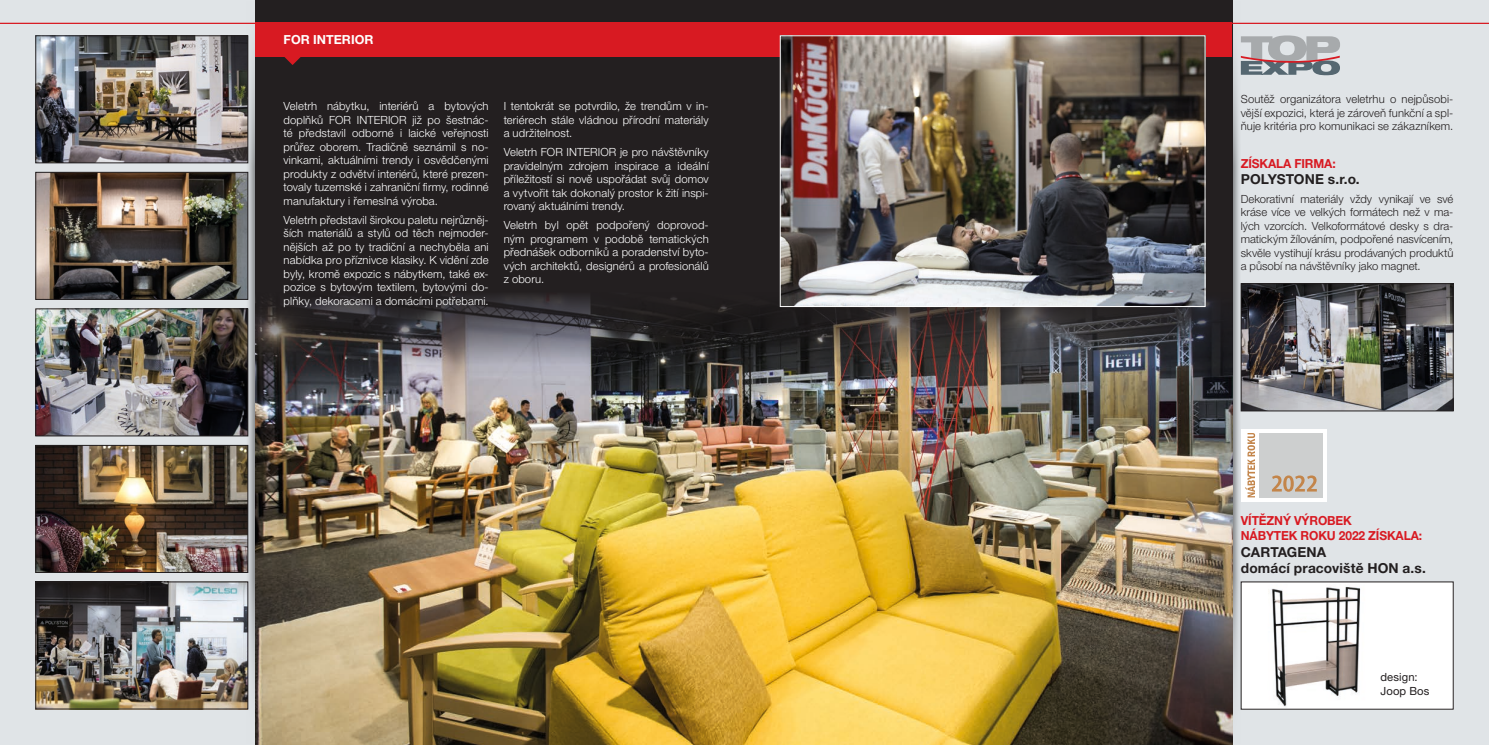
<style>
.page{position:relative;width:1489px;height:745px;background:#fff}
.page>*{position:absolute;margin:0;border:0;box-sizing:border-box;transform-origin:0 0}
.t1{font:700 13.75px/16.5px "Helvetica Neue LT Pro";letter-spacing:.005em;color:#231f20}
.t2{font:700 12.5px/15px "Helvetica Neue LT Pro";letter-spacing:-.01em;color:#d81a22;scale:.96 1}
.t3{font:700 12.5px "Helvetica Neue LT Pro";color:#fff}
.t4{font:300 11.25px/13.5px "Helvetica Neue LT Pro";letter-spacing:.01em;color:#fff;text-align:justify}
.t5{font:300 11.25px/13.5px "Helvetica Neue LT Pro";letter-spacing:.005em;color:#231f20;text-align:justify}
.t6{font:11.25px/13.5px "Helvetica Neue LT Pro";letter-spacing:.01em;color:#231f20}
</style>
<div class="page">
<div style="left:233px;top:0;width:24px;height:744px;background:#020203;opacity:.45"></div>
<div style="left:1230px;top:0;width:24px;height:744px;background:#020203;opacity:.45"></div>
<div style="left:1245px;top:0;width:243px;height:744px;background:#e0e4e7"></div>
<div style="left:0;top:0;width:239px;height:744px;background:#e0e4e7"></div>
<img style="left:255px;top:372px;width:977px;height:372px">
<svg style="left:255px;top:0;width:977px;height:372px;background:#2d292a"></svg>
<div style="left:255px;top:23px;width:490px;height:34px;background:#d81a22"></div>
<div style="left:744px;top:23px;width:488px;height:34px;background:#d81a22"></div>
<hr style="left:0;top:23px;width:745px;height:1px;background:#d81a22">
<hr style="left:744px;top:23px;width:744px;height:1px;background:#d81a22">
<svg style="left:283px;top:57px;width:18px;height:8px"></svg>
<img style="left:37px;top:447px;width:209px;height:123px">
<div style="left:35px;top:445px;width:213px;height:127px;border:1px solid #231f20"></div>
<img style="left:37px;top:583px;width:209px;height:123px">
<div style="left:35px;top:581px;width:213px;height:127px;border:1px solid #231f20"></div>
<img style="left:37px;top:174px;width:209px;height:123px">
<div style="left:35px;top:172px;width:213px;height:127px;border:1px solid #231f20"></div>
<img style="left:37px;top:310px;width:209px;height:124px">
<div style="left:35px;top:308px;width:213px;height:128px;border:1px solid #231f20"></div>
<img style="left:37px;top:37px;width:209px;height:124px">
<div style="left:35px;top:35px;width:213px;height:128px;border:1px solid #231f20"></div>
<img style="left:1242px;top:285px;width:209px;height:124px">
<div style="left:1240px;top:283px;width:213px;height:128px;border:1px solid #231f20"></div>
<div style="left:1240px;top:581px;width:212px;height:127px;background:#fff"></div>
<img style="left:1268px;top:586px;width:93px;height:121px">
<img style="left:782px;top:37px;width:421px;height:267px">
<div style="left:780px;top:35px;width:425px;height:271px;border:1px solid #fff"></div>
<svg style="left:1240px;top:428px;width:86px;height:73px"></svg>
<svg style="left:1244px;top:432px;width:10px;height:65px"></svg>
<div style="left:1258px;top:432px;width:64px;height:65px;background:#cdcfcf"></div>
<svg style="left:1271px;top:475px;width:45px;height:16px"></svg>
<svg style="left:1240px;top:35px;width:99px;height:40px"></svg>
<p class="t3" style="left:283px;top:32px;width:91px">FOR INTERIOR</p>
<p class="t4" style="left:283px;top:99px;width:206px">Veletrh nábytku, interiérů a bytových doplňků FOR INTERIOR již po šestnác&shy;té představil odborné i laické veřejnosti průřez oborem. Tradičně seznámil s no&shy;vinkami, aktuálními trendy i osvědčenými produkty z odvětví interiérů, které prezen&shy;tovaly tuzemské i zahraniční firmy, rodinné manufaktury i řemeslná výroba.</p>
<p class="t4" style="left:283px;top:213px;width:206px">Veletrh představil širokou paletu nejrůzněj&shy;ších materiálů a stylů od těch nejmoder&shy;nějších až po ty tradiční a nechyběla ani nabídka pro příznivce klasiky. K vidění zde byly, kromě expozic s nábytkem, také ex&shy;pozice s bytovým textilem, bytovými do&shy;plňky, dekoracemi a domácími potřebami.</p>
<p class="t4" style="left:503px;top:99px;width:206px">I tentokrát se potvrdilo, že trendům v in&shy;teriérech stále vládnou přírodní materiály a udržitelnost.</p>
<p class="t4" style="left:503px;top:145px;width:206px">Veletrh FOR INTERIOR je pro návštěvníky pravidelným zdrojem inspirace a ideální příležitostí si nově uspořádat svůj domov a vytvořit tak dokonalý prostor k žití inspi&shy;rovaný aktuálními trendy.</p>
<p class="t4" style="left:503px;top:218px;width:206px">Veletrh byl opět podpořený doprovod&shy;ným programem v podobě tematických přednášek odborníků a poradenství byto&shy;vých architektů, designérů a profesionálů z oboru.</p>
<p class="t5" style="left:1240px;top:92px;width:214px">Soutěž organizátora veletrhu o nejpůsobi&shy;vější expozici, která je zároveň funkční a spl&shy;ňuje kritéria pro komunikaci se zákazníkem.</p>
<p class="t2" style="left:1240px;top:155px;width:100px">ZÍSKALA FIRMA:</p>
<p class="t1" style="left:1240px;top:170px;width:120px">POLYSTONE s.r.o.</p>
<p class="t5" style="left:1240px;top:192px;width:214px">Dekorativní materiály vždy vynikají ve své kráse více ve velkých formátech než v ma&shy;lých vzorcích. Velkoformátové desky s dra&shy;matickým žílováním, podpořené nasvícením, skvěle vystihují krásu prodávaných produktů a působí na návštěvníky jako magnet.</p>
<p class="t2" style="left:1240px;top:512px;width:190px">VÍTĚZNÝ VÝROBEK<br>NÁBYTEK ROKU 2022 ZÍSKALA:</p>
<p class="t1" style="left:1240px;top:543px;width:187px">CARTAGENA<br>domácí pracoviště HON a.s.</p>
<p class="t6" style="left:1380px;top:670px;width:50px">design:<br>Joop Bos</p>
</div>
